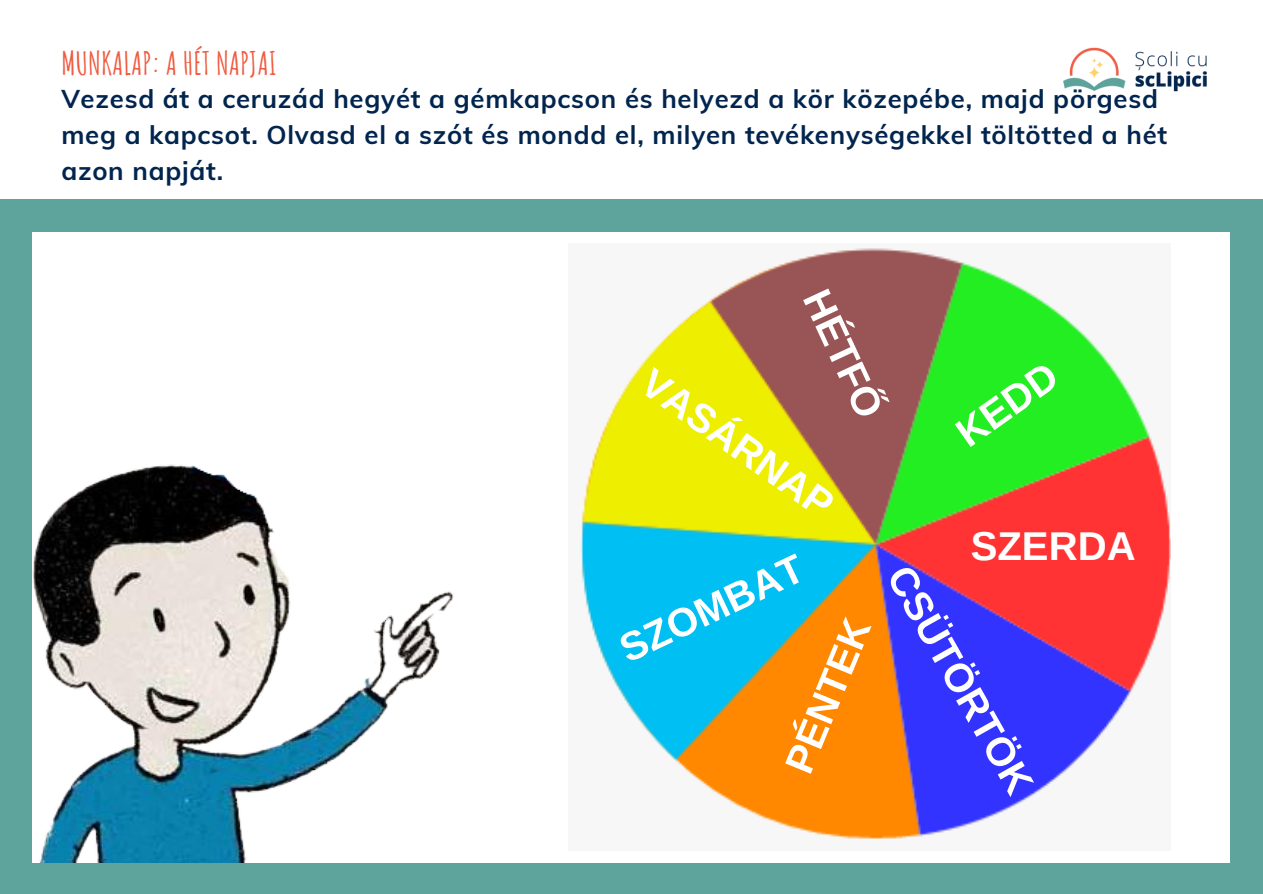
<style>
.page{position:relative;width:1263px;height:894px;background:#fff}
.page>*{position:absolute;margin:0;border:0;box-sizing:border-box;transform-origin:0 0}
.t1{font:700 40.2px "Arimo";color:#fff}
.t2{font:700 31.5px "Amatic SC";color:#f05b40}
.t3{font:700 25.65px/36px "Muli";letter-spacing:.03em;color:#01254e}
</style>
<div class="page">
<div style="left:0;top:0;width:1263px;height:893px;background:#5ea49d"></div>
<div style="left:32px;top:232px;width:1198px;height:630px;background:#fff"></div>
<div style="left:0;top:0;width:1263px;height:199px;background:#fff"></div>
<img style="left:1063px;top:47px;width:144px;height:45px">
<img style="left:580px;top:248px;width:590px;height:591px">
<img style="left:33px;top:464px;width:421px;height:398px">
<p class="t2" style="left:61px;top:43px;width:217px">MUNKALAP: A HÉT NAPJAI</p>
<p class="t3" style="left:61px;top:80px;width:1107px">Vezesd át a ceruzád hegyét a gémkapcson és helyezd a kör közepébe, majd pörgesd meg a kapcsot. Olvasd el a szót és mondd el, milyen tevékenységekkel töltötted a hét azon napját.</p>
<p class="t1" style="left:835px;top:282px;width:137px;rotate:65deg">HÉTFŐ</p>
<p class="t1" style="left:947px;top:418px;width:115px;rotate:-35deg">KEDD</p>
<p class="t1" style="left:658px;top:360px;width:227px;rotate:35deg">VASÁRNAP</p>
<p class="t1" style="left:612px;top:629px;width:200px;rotate:-25deg">SZOMBAT</p>
<p class="t1" style="left:971px;top:523px;width:167px">SZERDA</p>
<p class="t1" style="left:918px;top:557px;width:256px;rotate:61deg">CSÜTÖRTÖK</p>
<p class="t1" style="left:776px;top:762px;width:164px;rotate:-68deg">PÉNTEK</p>
</div>
